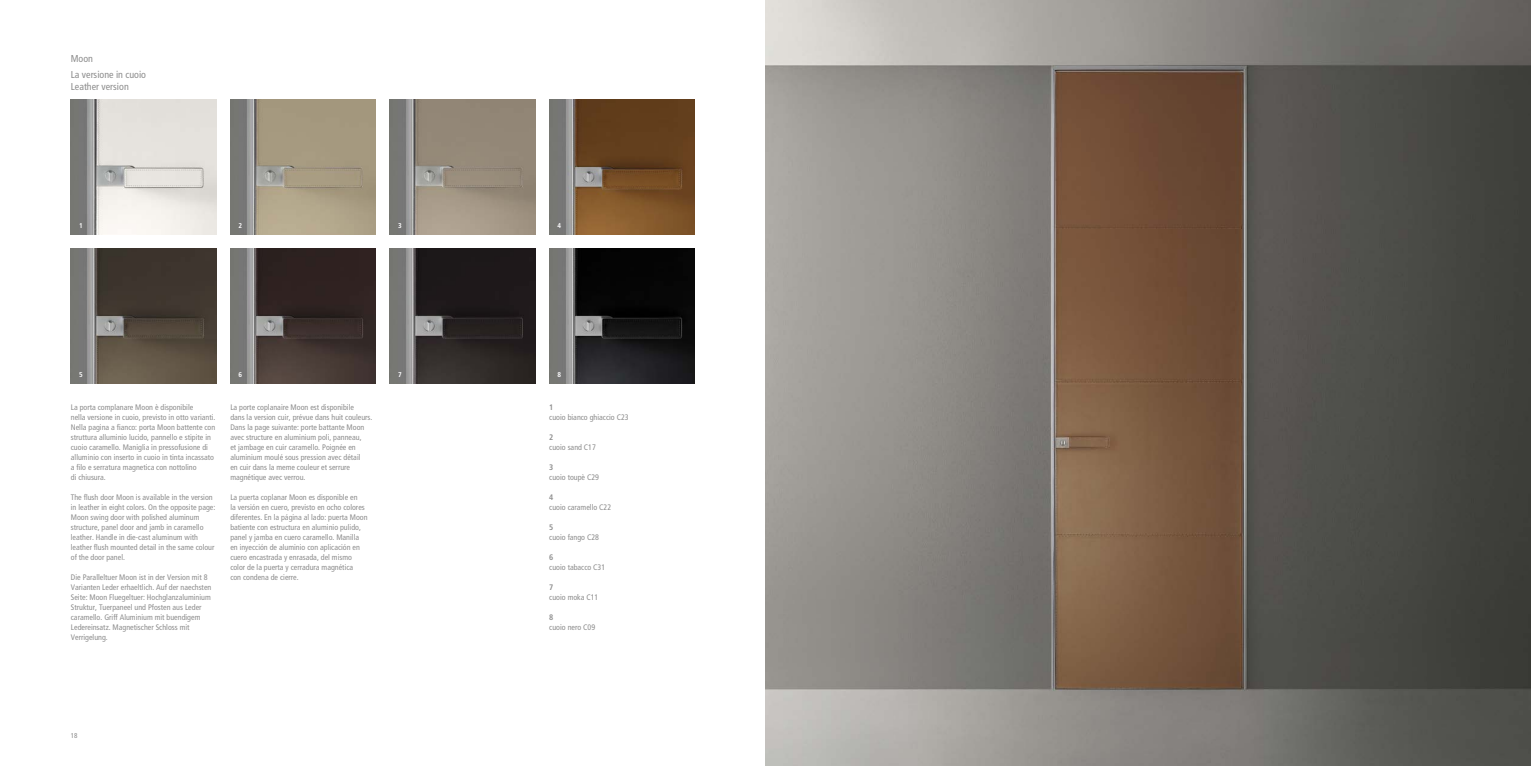
<style>
.page{position:relative;width:1531px;height:766px;background:#fff}
.page>*{position:absolute;margin:0;border:0;box-sizing:border-box;transform-origin:0 0}
.t1{font:condensed 10px/15.9px "Frutiger";color:#8d8d8d}
.t2{font:condensed 8px/10px "Frutiger";color:#8d8d8d}
.t3{font:700 condensed 8px "Frutiger";color:#8d8d8d}
.t4{font:700 condensed 7px "Frutiger";color:#fff}
.t5{font:condensed 7px "Frutiger";color:#8d8d8d}
</style>
<div class="page">
<img style="left:230px;top:248px;width:146px;height:135px">
<img style="left:390px;top:99px;width:145px;height:135px">
<img style="left:549px;top:99px;width:145px;height:135px">
<img style="left:71px;top:99px;width:145px;height:135px">
<img style="left:230px;top:99px;width:146px;height:135px">
<img style="left:390px;top:248px;width:145px;height:135px">
<img style="left:549px;top:248px;width:145px;height:135px">
<img style="left:71px;top:248px;width:145px;height:135px">
<img style="left:765px;top:0;width:766px;height:765px">
<p class="t1" style="left:71px;top:51px;width:77px">Moon<br>La versione in cuoio</p>
<p class="t1" style="left:71px;top:79px;width:59px">Leather version</p>
<p class="t4" style="left:79px;top:221px;width:5px">1</p>
<p class="t4" style="left:239px;top:221px;width:5px">2</p>
<p class="t4" style="left:398px;top:221px;width:5px">3</p>
<p class="t4" style="left:557px;top:221px;width:5px">4</p>
<p class="t4" style="left:79px;top:370px;width:5px">5</p>
<p class="t4" style="left:398px;top:370px;width:5px">7</p>
<p class="t4" style="left:557px;top:370px;width:5px">8</p>
<p class="t2" style="left:71px;top:402px;width:146px">La porta complanare Moon è disponibile<br>nella versione in cuoio, previsto in otto varianti.<br>Nella pagina a fianco: porta Moon battente con struttura alluminio lucido, pannello e stipite in cuoio caramello. Maniglia in pressofusione di alluminio con inserto in cuoio in tinta incassato a filo e serratura magnetica con nottolino<br>di chiusura.</p>
<p class="t2" style="left:71px;top:492px;width:146px">The flush door Moon is available in the version in leather in eight colors. On the opposite page:<br>Moon swing door with polished aluminum structure, panel door and jamb in caramello leather. Handle in die-cast aluminum with leather flush mounted detail in the same colour of the door panel.</p>
<p class="t2" style="left:71px;top:572px;width:142px">Die Paralleltuer Moon ist in der Version mit 8<br>Varianten Leder erhaeltlich. Auf der naechsten Seite: Moon Fluegeltuer: Hochglanzaluminium Struktur, Tuerpaneel und Pfosten aus Leder caramello. Griff Aluminium mit buendigem Ledereinsatz. Magnetischer Schloss mit Verrigelung.</p>
<p class="t4" style="left:239px;top:370px;width:5px">6</p>
<p class="t2" style="left:230px;top:402px;width:144px">La porte coplanaire Moon est disponibile<br>dans la version cuir, prévue dans huit couleurs.<br>Dans la page suivante: porte battante Moon avec structure en aluminium poli, panneau,<br>et jambage en cuir caramello. Poignée en aluminium moulé sous pression avec détail<br>en cuir dans la meme couleur et serrure magnétique avec verrou.</p>
<p class="t2" style="left:230px;top:492px;width:139px">La puerta coplanar Moon es disponible en<br>la versión en cuero, previsto en ocho colores diferentes. En la página al lado: puerta Moon batiente con estructura en aluminio pulido, panel y jamba en cuero caramello. Manilla en inyección de aluminio con aplicación en cuero encastrada y enrasada, del mismo color de la puerta y cerradura magnética<br>con condena de cierre.</p>
<p class="t3" style="left:549px;top:402px;width:6px">1</p>
<p class="t2" style="left:549px;top:412px;width:81px">cuoio bianco ghiaccio C23</p>
<p class="t3" style="left:549px;top:432px;width:6px">2</p>
<p class="t2" style="left:549px;top:442px;width:48px">cuoio sand C17</p>
<p class="t3" style="left:549px;top:462px;width:6px">3</p>
<p class="t2" style="left:549px;top:472px;width:51px">cuoio toupè C29</p>
<p class="t3" style="left:549px;top:492px;width:6px">4</p>
<p class="t2" style="left:549px;top:502px;width:63px">cuoio caramello C22</p>
<p class="t3" style="left:549px;top:522px;width:6px">5</p>
<p class="t2" style="left:549px;top:532px;width:51px">cuoio fango C28</p>
<p class="t3" style="left:549px;top:552px;width:6px">6</p>
<p class="t2" style="left:549px;top:562px;width:57px">cuoio tabacco C31</p>
<p class="t3" style="left:549px;top:582px;width:6px">7</p>
<p class="t2" style="left:549px;top:592px;width:51px">cuoio moka C11</p>
<p class="t3" style="left:549px;top:612px;width:6px">8</p>
<p class="t2" style="left:549px;top:622px;width:47px">cuoio nero C09</p>
<p class="t5" style="left:71px;top:731px;width:8px">18</p>
</div>
